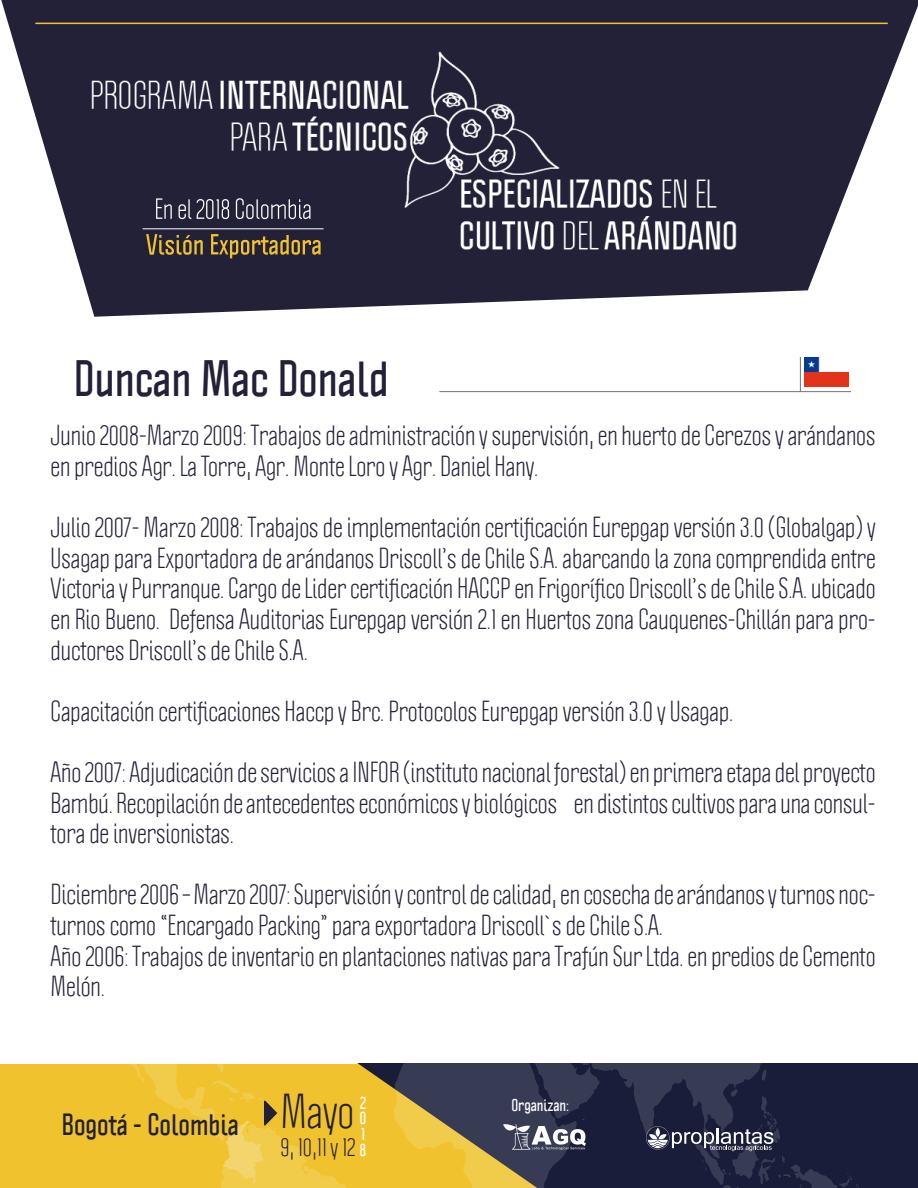
<style>
.page{position:relative;width:918px;height:1188px;background:#fff}
.page>*{position:absolute;margin:0;border:0;box-sizing:border-box;transform-origin:0 0}
.t1{font:700 45px "Politica";color:#232138}
.t2{font:43.05px "Politica";color:#242037}
.t3{font:700 27px "Politica";color:#232138}
.t4{font:25.5px/30.6px "Politica";color:#232138}
.t5{font:22.95px "Politica";color:#242037}
.t6{font:700 15.75px/15.8px "Politica";color:#fffffd;text-align:justify}
.t7{font:700 15px "Politica";color:#fff}
</style>
<div class="page">
<svg style="left:1px;top:0;width:917px;height:317px;fill:#232138"></svg>
<img style="left:64px;top:48px;width:745px;height:210px">
<hr style="left:35px;top:23px;width:853px;height:1px;background:#f0c32e">
<svg style="left:156px;top:198px;width:16px;height:21px"></svg>
<svg style="left:179px;top:199px;width:12px;height:20px"></svg>
<svg style="left:197px;top:199px;width:32px;height:20px"></svg>
<svg style="left:236px;top:198px;width:74px;height:21px;background:#545264"></svg>
<svg style="left:146px;top:234px;width:57px;height:21px"></svg>
<svg style="left:211px;top:234px;width:110px;height:24px;background:#605134"></svg>
<hr style="left:143px;top:229px;width:181px;height:1px;background:#fff">
<svg style="left:355px;top:1064px;width:38px;height:124px;background:#ddb42e"></svg>
<svg style="left:393px;top:1064px;width:525px;height:124px;background:#4a4644"></svg>
<svg style="left:646px;top:1089px;width:217px;height:99px;background:#282b45"></svg>
<img style="left:504px;top:1124px;width:82px;height:26px">
<svg style="left:0;top:1064px;width:346px;height:124px;background:#efc333"></svg>
<img style="left:804px;top:357px;width:45px;height:30px">
<hr style="left:439px;top:391px;width:412px;height:1px;background:#727276">
<hr style="left:800px;top:357px;width:1px;height:35px;background:#727276">
<h1 class="t1" style="left:74px;top:348px;width:317px">Duncan Mac Donald</h1>
<p class="t4" style="left:51px;top:420px;width:827px">Junio 2008-Marzo 2009: Trabajos de administración y supervisión, en huerto de Cerezos y arándanos en predios Agr. La Torre, Agr. Monte Loro y Agr. Daniel Hany.</p>
<p class="t4" style="left:51px;top:512px;width:827px;text-align:justify">Julio 2007- Marzo 2008: Trabajos de implementación certificación Eurepgap versión 3.0 (Globalgap) y Usagap para Exportadora de arándanos Driscoll’s de Chile S.A. abarcando la zona comprendida entre Victoria y Purranque. Cargo de Lider certificación HACCP en Frigorífico Driscoll’s de Chile S.A. ubicado en Rio Bueno. Defensa Auditorias Eurepgap versión 2.1 en Huertos zona Cauquenes-Chillán para pro&shy;ductores Driscoll’s de Chile S.A.</p>
<p class="t4" style="left:51px;top:696px;width:684px">Capacitación certificaciones Haccp y Brc. Protocolos Eurepgap versión 3.0 y Usagap.</p>
<p class="t4" style="left:51px;top:757px;width:827px;text-align:justify">Año 2007: Adjudicación de servicios a INFOR (instituto nacional forestal) en primera etapa del proyecto Bambú. Recopilación de antecedentes económicos y biológicos en distintos cultivos para una consul&shy;tora de inversionistas.</p>
<p class="t4" style="left:51px;top:879px;width:827px">Diciembre 2006 – Marzo 2007: Supervisión y control de calidad, en cosecha de arándanos y turnos noc&shy;turnos como “Encargado Packing” para exportadora Driscoll`s de Chile S.A.<br>Año 2006: Trabajos de inventario en plantaciones nativas para Trafún Sur Ltda. en predios de Cemento Melón.</p>
<p class="t3" style="left:61px;top:1107px;width:179px">Bogotá - Colombia</p>
<h2 class="t2" style="left:281px;top:1084px;width:75px">Mayo</h2>
<p class="t5" style="left:281px;top:1132px;width:76px">9, 10,11 y 12</p>
<p class="t6" style="left:360px;top:1094px;width:8px">2<br>0<br>1<br>8</p>
<p class="t7" style="left:511px;top:1096px;width:59px">Organizan:</p>
</div>
